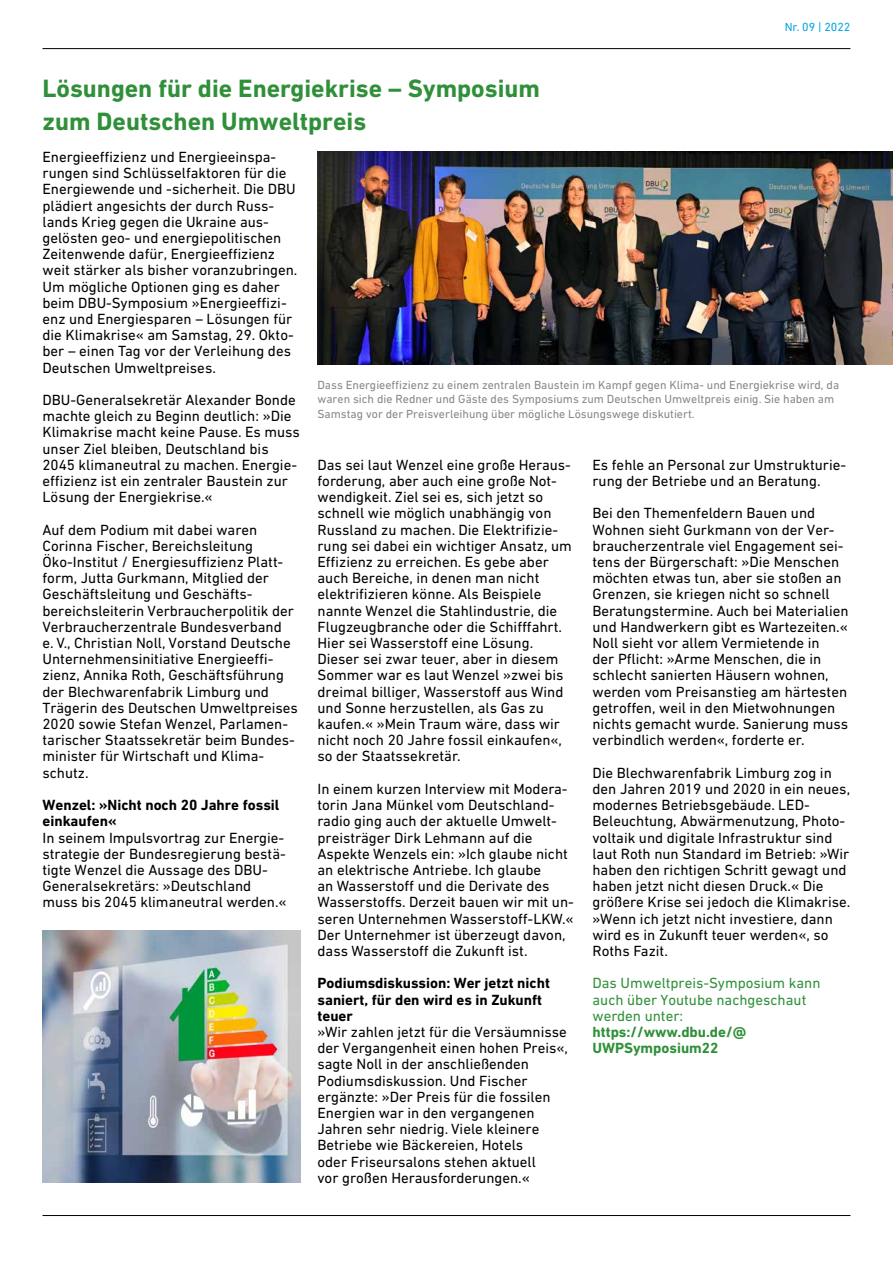
<style>
.page{position:relative;width:893px;height:1263px;background:#fff}
.page>*{position:absolute;margin:0;border:0;box-sizing:border-box;transform-origin:0 0}
.Überschrift_17pt_grü{font:700 25.5px/32.4px "DIN Next W1 G";color:#30903a}
.Text_10pt_schwarz{font:15px/16.2px "DIN Next W1 G";color:#000}
.Überschrift_10pt_sch{font:700 15px/16.2px "DIN Next W1 G";color:#000}
.Text_10pt_grün_dkl{font:15px/16.2px "DIN Next W1 G";color:#30903a}
.Weblink_10pt_grün_dk{font:700 15px/16.2px "DIN Next W1 G";color:#30903a}
.t1{font:12px/14.4px "DIN Next W1 G";color:#878787}
.t2{font:12px "DIN Next W1 G";color:#00a4e1}
</style>
<div class="page">
<img style="left:317px;top:152px;width:576px;height:212px">
<img style="left:43px;top:930px;width:257px;height:252px">
<hr style="left:43px;top:48px;width:807px;height:1px;background:#000">
<hr style="left:43px;top:1215px;width:807px;height:1px;background:#000">
<p class="Überschrift_17pt_grü" style="left:43px;top:72px;width:499px">Lösungen für die Energiekrise – Symposium zum Deutschen Umweltpreis</p>
<p class="t2" style="left:785px;top:20px;width:67px">Nr. 09 | 2022</p>
<p class="Text_10pt_schwarz" style="left:43px;top:149px;width:256px">Energieeffizienz und Energieeinspa&shy;rungen sind Schlüsselfaktoren für die Energiewende und -sicherheit. Die DBU plädiert angesichts der durch Russ&shy;lands Krieg gegen die Ukraine aus&shy;gelösten geo- und energiepolitischen Zeitenwende dafür, Energieeffizienz weit stärker als bisher voranzubringen.<br>Um mögliche Optionen ging es daher beim DBU-Symposium »Energieeffizi&shy;enz und Energiesparen – Lösungen für die Klimakrise« am Samstag, 29. Okto&shy;ber – einen Tag vor der Verleihung des Deutschen Umweltpreises.</p>
<p class="Text_10pt_schwarz" style="left:43px;top:392px;width:259px">DBU-Generalsekretär Alexander Bonde machte gleich zu Beginn deutlich: »Die Klimakrise macht keine Pause. Es muss unser Ziel bleiben, Deutschland bis 2045 klimaneutral zu machen. Energie&shy;effizienz ist ein zentraler Baustein zur Lösung der Energiekrise.«</p>
<p class="Text_10pt_schwarz" style="left:43px;top:521px;width:257px">Auf dem Podium mit dabei waren Corinna Fischer, Bereichsleitung Öko-Institut / Energiesuffizienz Platt&shy;form, Jutta Gurkmann, Mitglied der Geschäftsleitung und Geschäfts&shy;bereichsleiterin Verbraucherpolitik der Verbraucherzentrale Bundesverband<br>e. V., Christian Noll, Vorstand Deutsche Unternehmensinitiative Energieeffi&shy;zienz, Annika Roth, Geschäftsführung der Blechwarenfabrik Limburg und Trägerin des Deutschen Umweltpreises 2020 sowie Stefan Wenzel, Parlamen&shy;tarischer Staatssekretär beim Bundes&shy;minister für Wirtschaft und Klima&shy;schutz.</p>
<h1 class="Überschrift_10pt_sch" style="left:43px;top:797px;width:238px">Wenzel: »Nicht noch 20 Jahre fossil einkaufen«</h1>
<p class="Text_10pt_schwarz" style="left:43px;top:829px;width:246px">In seinem Impulsvortrag zur Energie&shy;strategie der Bundesregierung bestä&shy;tigte Wenzel die Aussage des DBU-Generalsekretärs: »Deutschland muss bis 2045 klimaneutral werden.«</p>
<p class="t1" style="left:317px;top:377px;width:523px">Dass Energieeffizienz zu einem zentralen Baustein im Kampf gegen Klima- und Energiekrise wird, da waren sich die Redner und Gäste des Symposiums zum Deutschen Umweltpreis einig. Sie haben am<br>Samstag vor der Preisverleihung über mögliche Lösungswege diskutiert.</p>
<p class="Text_10pt_schwarz" style="left:317px;top:456px;width:256px">Das sei laut Wenzel eine große Heraus-- forderung, aber auch eine große Not&shy;wendigkeit. Ziel sei es, sich jetzt so schnell wie möglich unabhängig von Russland zu machen. Die Elektrifizie&shy;rung sei dabei ein wichtiger Ansatz, um Effizienz zu erreichen. Es gebe aber auch Bereiche, in denen man nicht elektrifizieren könne. Als Beispiele nannte Wenzel die Stahlindustrie, die Flugzeugbranche oder die Schifffahrt.<br>Hier sei Wasserstoff eine Lösung.<br>Dieser sei zwar teuer, aber in diesem Sommer war es laut Wenzel »zwei bis dreimal billiger, Wasserstoff aus Wind und Sonne herzustellen, als Gas zu kaufen.« »Mein Traum wäre, dass wir nicht noch 20 Jahre fossil einkaufen«, so der Staatssekretär.</p>
<p class="Text_10pt_schwarz" style="left:317px;top:780px;width:258px">In einem kurzen Interview mit Modera&shy;torin Jana Münkel vom Deutschland&shy;radio ging auch der aktuelle Umwelt&shy;preisträger Dirk Lehmann auf die Aspekte Wenzels ein: »Ich glaube nicht an elektrische Antriebe. Ich glaube<br>an Wasserstoff und die Derivate des Wasserstoffs. Derzeit bauen wir mit un&shy;seren Unternehmen Wasserstoff-LKW.« Der Unternehmer ist überzeugt davon, dass Wasserstoff die Zukunft ist.</p>
<h1 class="Überschrift_10pt_sch" style="left:317px;top:975px;width:234px">Podiumsdiskussion: Wer jetzt nicht saniert, für den wird es in Zukunft teuer</h1>
<p class="Text_10pt_schwarz" style="left:317px;top:1023px;width:252px">»Wir zahlen jetzt für die Versäumnisse der Vergangenheit einen hohen Preis«, sagte Noll in der anschließenden Podiumsdiskussion. Und Fischer ergänzte: »Der Preis für die fossilen Energien war in den vergangenen Jahren sehr niedrig. Viele kleinere Betriebe wie Bäckereien, Hotels<br>oder Friseursalons stehen aktuell<br>vor großen Herausforderungen.«</p>
<p class="Text_10pt_schwarz" style="left:592px;top:456px;width:255px">Es fehle an Personal zur Umstrukturie&shy;rung der Betriebe und an Beratung.</p>
<p class="Text_10pt_schwarz" style="left:592px;top:505px;width:258px">Bei den Themenfeldern Bauen und Wohnen sieht Gurkmann von der Ver&shy;braucherzentrale viel Engagement sei&shy;tens der Bürgerschaft: »Die Menschen möchten etwas tun, aber sie stoßen an Grenzen, sie kriegen nicht so schnell Beratungstermine. Auch bei Materialien und Handwerkern gibt es Wartezeiten.« Noll sieht vor allem Vermietende in<br>der Pflicht: »Arme Menschen, die in schlecht sanierten Häusern wohnen, werden vom Preisanstieg am härtesten getroffen, weil in den Mietwohnungen nichts gemacht wurde. Sanierung muss verbindlich werden«, forderte er.</p>
<p class="Text_10pt_schwarz" style="left:592px;top:764px;width:259px">Die Blechwarenfabrik Limburg zog in den Jahren 2019 und 2020 in ein neues, modernes Betriebsgebäude. LED-Beleuchtung, Abwärmenutzung, Photo&shy;voltaik und digitale Infrastruktur sind laut Roth nun Standard im Betrieb: »Wir haben den richtigen Schritt gewagt und haben jetzt nicht diesen Druck.« Die größere Krise sei jedoch die Klimakrise. »Wenn ich jetzt nicht investiere, dann wird es in Zukunft teuer werden«, so Roths Fazit.</p>
<p class="Text_10pt_grün_dkl" style="left:592px;top:975px;width:230px">Das Umweltpreis-Symposium kann auch über Youtube nachgeschaut werden unter:</p>
<h1 class="Weblink_10pt_grün_dk" style="left:592px;top:1024px;width:155px">https://www.dbu.de/@<br>UWPSymposium22</h1>
</div>
